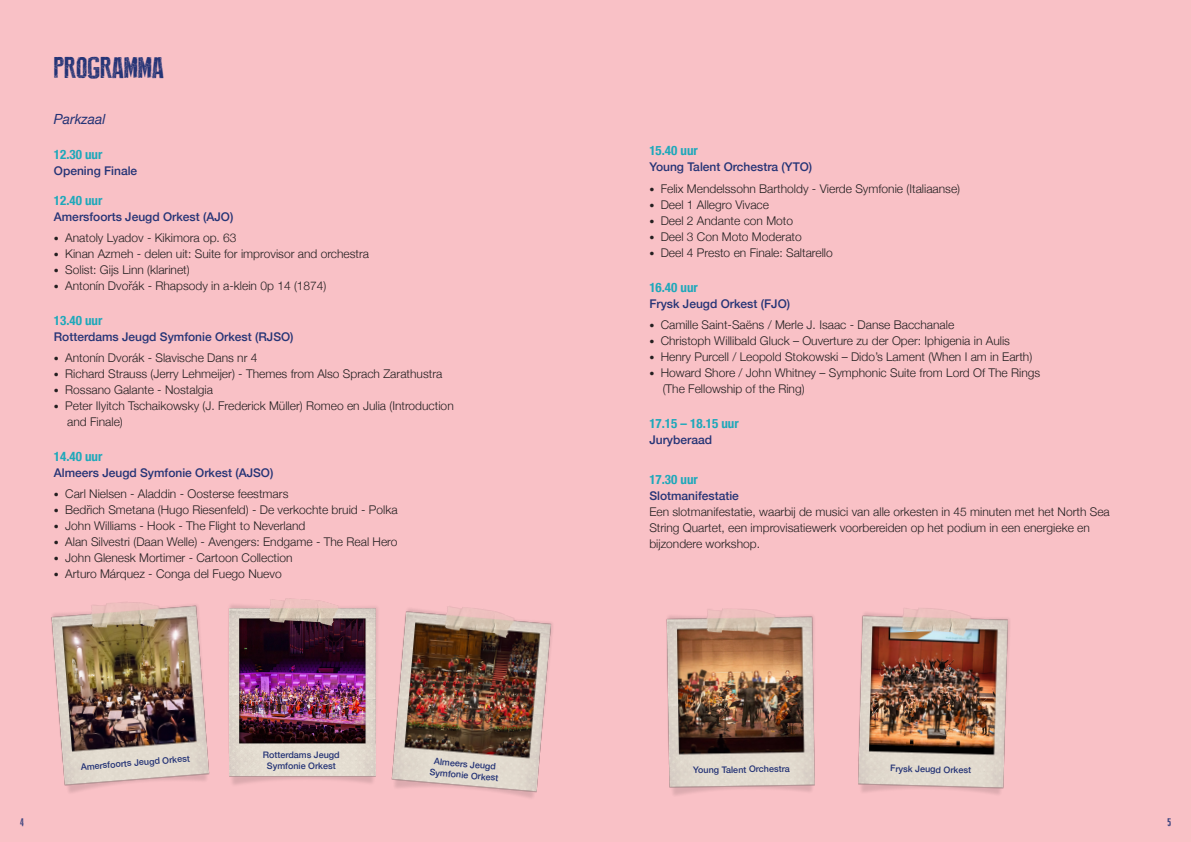
<style>
.page{position:relative;width:1191px;height:842px;background:#f9c1c6}
.page>*{position:absolute;margin:0;border:0;box-sizing:border-box;transform-origin:0 0}
.t1{font:30px "Broken Type";color:#253476}
.t2{font:italic 14px "Helvetica Neue";color:#253476}
.t3{font:700 condensed 13px "Helvetica Neue";color:#1ea8ba}
.t4{font:300 12px/16px "Helvetica Neue";color:#231f20}
.t5{font:500 12px "Helvetica Neue";color:#253476}
.t6{font:11px "Broken Type";color:#253476}
.t7{font:500 9px/11px "Helvetica Neue";color:#253476;text-align:center}
.s1{font-size:10px}
</style>
<div class="page">
<img style="left:227px;top:598px;width:153px;height:190px">
<img style="left:388px;top:602px;width:169px;height:202px">
<img style="left:48px;top:596px;width:168px;height:201px">
<img style="left:664px;top:607px;width:156px;height:192px">
<img style="left:855px;top:606px;width:158px;height:194px">
<h1 class="t1" style="left:54px;top:53px;width:112px">PROGRAMMA</h1>
<p class="t2" style="left:54px;top:109px;width:53px">Parkzaal</p>
<p class="t3" style="left:54px;top:144px;width:50px">12.30 uur</p>
<p class="t5" style="left:54px;top:161px;width:85px">Opening Finale</p>
<p class="t3" style="left:54px;top:190px;width:50px">12.40 uur</p>
<p class="t5" style="left:54px;top:207px;width:181px">Amersfoorts Jeugd Orkest (AJO)</p>
<p class="t4" style="left:54px;top:229px;width:184px"><span class="s1">•</span> Anatoly Lyadov - Kikimora op. 63</p>
<p class="t4" style="left:54px;top:245px;width:317px"><span class="s1">•</span> Kinan Azmeh - delen uit: Suite for improvisor and orchestra</p>
<p class="t4" style="left:54px;top:261px;width:137px"><span class="s1">•</span> Solist: Gijs Linn (klarinet)</p>
<p class="t4" style="left:54px;top:277px;width:274px"><span class="s1">•</span> Antonín Dvořák - Rhapsody in a-klein 0p 14 (1874)</p>
<p class="t3" style="left:54px;top:310px;width:50px">13.40 uur</p>
<p class="t5" style="left:54px;top:327px;width:241px">Rotterdams Jeugd Symfonie Orkest (RJSO)</p>
<p class="t4" style="left:54px;top:349px;width:205px"><span class="s1">•</span> Antonín Dvorák - Slavische Dans nr 4</p>
<p class="t4" style="left:54px;top:365px;width:390px"><span class="s1">•</span> Richard Strauss (Jerry Lehmeijer) - Themes from Also Sprach Zarathustra</p>
<p class="t4" style="left:54px;top:381px;width:161px"><span class="s1">•</span> Rossano Galante - Nostalgia</p>
<p class="t4" style="left:67px;top:397px;width:388px;text-indent:-13px"><span class="s1">•</span> Peter Ilyitch Tschaikowsky (J. Frederick Müller) Romeo en Julia (Introduction and Finale)</p>
<p class="t3" style="left:54px;top:446px;width:50px">14.40 uur</p>
<p class="t5" style="left:54px;top:463px;width:221px">Almeers Jeugd Symfonie Orkest (AJSO)</p>
<p class="t4" style="left:54px;top:485px;width:236px"><span class="s1">•</span> Carl Nielsen - Aladdin - Oosterse feestmars</p>
<p class="t4" style="left:54px;top:501px;width:345px"><span class="s1">•</span> Bedřich Smetana (Hugo Riesenfeld) - De verkochte bruid - Polka</p>
<p class="t4" style="left:54px;top:517px;width:253px"><span class="s1">•</span> John Williams - Hook - The Flight to Neverland</p>
<p class="t4" style="left:54px;top:533px;width:345px"><span class="s1">•</span> Alan Silvestri (Daan Welle) - Avengers: Endgame - The Real Hero</p>
<p class="t4" style="left:54px;top:549px;width:240px"><span class="s1">•</span> John Glenesk Mortimer - Cartoon Collection</p>
<p class="t4" style="left:54px;top:565px;width:229px"><span class="s1">•</span> Arturo Márquez - Conga del Fuego Nuevo</p>
<p class="t7" style="left:80px;top:760px;width:111px;rotate:-4deg">Amersfoorts Jeugd Orkest</p>
<p class="t7" style="left:263px;top:748px;width:79px">Rotterdams Jeugd<br>Symfonie Orkest</p>
<p class="t7" style="left:431px;top:755px;width:70px;rotate:5deg">Almeers Jeugd<br>Symfonie Orkest</p>
<p class="t3" style="left:649px;top:140px;width:50px">15.40 uur</p>
<p class="t5" style="left:649px;top:157px;width:164px">Young Talent Orchestra (YTO)</p>
<p class="t4" style="left:649px;top:180px;width:312px"><span class="s1">•</span> Felix Mendelssohn Bartholdy - Vierde Symfonie (Italiaanse)</p>
<p class="t4" style="left:649px;top:196px;width:121px"><span class="s1">•</span> Deel 1 Allegro Vivace</p>
<p class="t4" style="left:649px;top:212px;width:145px"><span class="s1">•</span> Deel 2 Andante con Moto</p>
<p class="t4" style="left:649px;top:228px;width:154px"><span class="s1">•</span> Deel 3 Con Moto Moderato</p>
<p class="t4" style="left:649px;top:244px;width:185px"><span class="s1">•</span> Deel 4 Presto en Finale: Saltarello</p>
<p class="t3" style="left:649px;top:277px;width:50px">16.40 uur</p>
<p class="t5" style="left:649px;top:294px;width:142px">Frysk Jeugd Orkest (FJO)</p>
<p class="t4" style="left:649px;top:316px;width:306px"><span class="s1">•</span> Camille Saint-Saëns / Merle J. Isaac - Danse Bacchanale</p>
<p class="t4" style="left:649px;top:332px;width:362px"><span class="s1">•</span> Christoph Willibald Gluck – Ouverture zu der Oper: Iphigenia in Aulis</p>
<p class="t4" style="left:649px;top:348px;width:384px"><span class="s1">•</span> Henry Purcell / Leopold Stokowski – Dido’s Lament (When I am in Earth)</p>
<p class="t4" style="left:662px;top:364px;width:379px;text-indent:-13px"><span class="s1">•</span> Howard Shore / John Whitney – Symphonic Suite from Lord Of The Rings (The Fellowship of the Ring)</p>
<p class="t3" style="left:649px;top:413px;width:91px">17.15 – 18.15 uur</p>
<p class="t5" style="left:649px;top:430px;width:64px">Juryberaad</p>
<p class="t3" style="left:649px;top:469px;width:50px">17.30 uur</p>
<p class="t5" style="left:649px;top:486px;width:91px">Slotmanifestatie</p>
<p class="t4" style="left:649px;top:503px;width:462px">Een slotmanifestatie, waarbij de musici van alle orkesten in 45 minuten met het North Sea<br>String Quartet, een improvisatiewerk voorbereiden op het podium in een energieke en bijzondere workshop.</p>
<p class="t7" style="left:693px;top:764px;width:98px;rotate:-1deg">Young Talent Orchestra</p>
<p class="t7" style="left:890px;top:762px;width:83px;rotate:2deg">Frysk Jeugd Orkest</p>
<p class="t6" style="left:20px;top:817px;width:5px">4</p>
<p class="t6" style="left:1167px;top:817px;width:5px">5</p>
</div>
